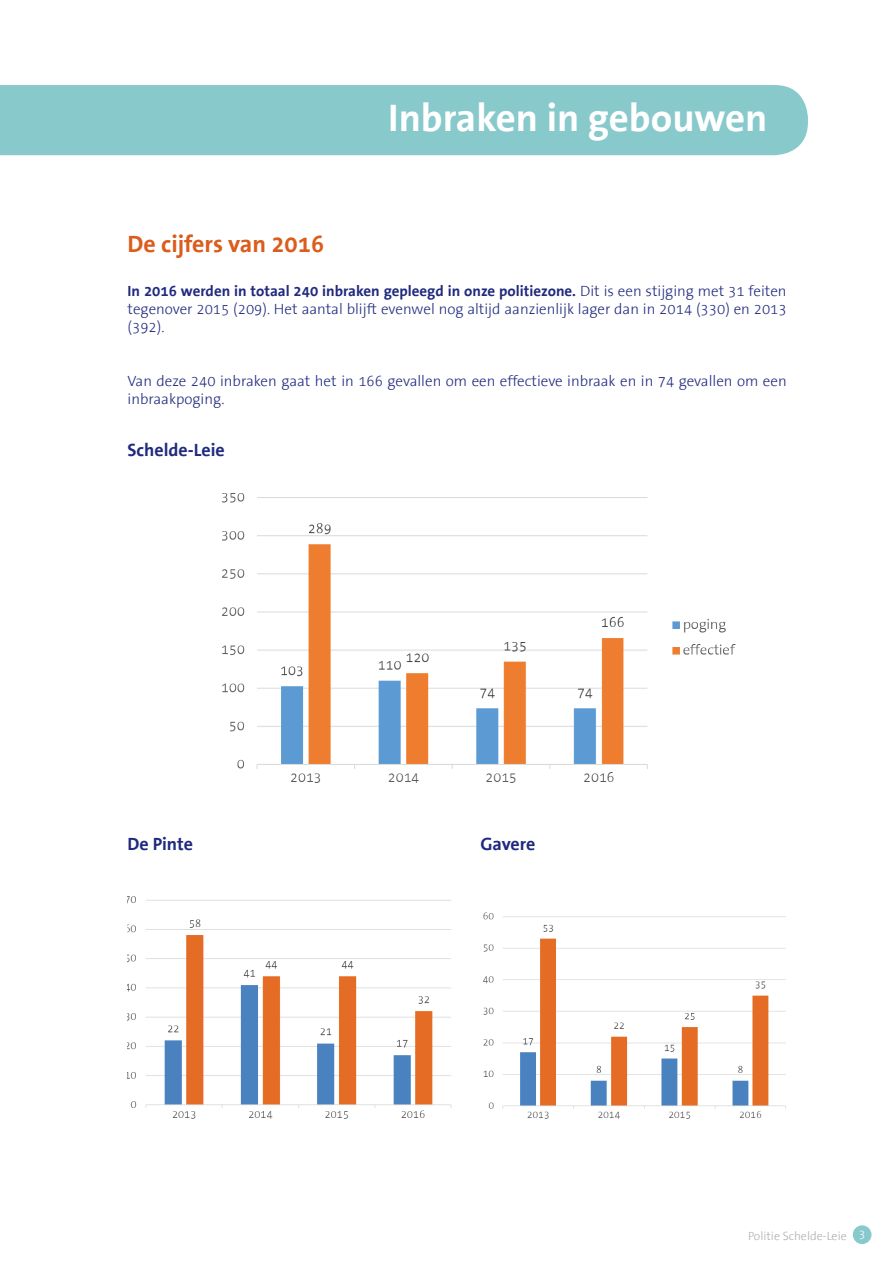
<style>
.page{position:relative;width:893px;height:1263px;background:#fff}
.page>*{position:absolute;margin:0;border:0;box-sizing:border-box;transform-origin:0 0}
.t1{font:700 39px "The Sans TTB5 Plain";color:#fff}
.t2{font:700 24px "The Sans TTB5 Plain";color:#db5c1c}
.t3{font:700 18px "The Sans TTB5 Plain";color:#202a7e}
.t4{font:300 15px/18px "The Sans TTB3";color:#202a7e}
.t5{font:700 15px "The Sans TTB5 Plain";color:#202a7e}
.t6{font:300 12px "The Sans TTB3";color:#adaeb2}
.s1{font-family:"The Sans TTB3";font-weight:300}
.s2{color:#fff}
</style>
<div class="page">
<div style="left:0;top:85px;width:808px;height:70px;background:#88c9cc"></div>
<div style="left:853px;top:1225px;width:18px;height:19px;background:#88c9cc;border-radius:50%"></div>
<img style="left:128px;top:896px;width:324px;height:223px">
<img style="left:483px;top:912px;width:303px;height:207px">
<img style="left:222px;top:493px;width:514px;height:290px">
<h1 class="t1" style="left:388px;top:97px;width:381px">Inbraken in gebouwen</h1>
<h2 class="t2" style="left:128px;top:231px;width:198px">De cijfers van 2016</h2>
<p class="t5" style="left:128px;top:283px;width:661px">In 2016 werden in totaal 240 inbraken gepleegd in onze politiezone. <span class="s1">Dit is een stijging met 31 feiten</span></p>
<p class="t4" style="left:128px;top:300px;width:661px">tegenover 2015 (209). Het aantal blijft evenwel nog altijd aanzienlijk lager dan in 2014 (330) en 2013 (392).</p>
<p class="t4" style="left:128px;top:372px;width:661px">Van deze 240 inbraken gaat het in 166 gevallen om een effectieve inbraak en in 74 gevallen om een inbraakpoging.</p>
<p class="t3" style="left:128px;top:440px;width:99px">Schelde-Leie</p>
<p class="t3" style="left:128px;top:835px;width:67px">De Pinte</p>
<p class="t3" style="left:480px;top:835px;width:56px">Gavere</p>
<p class="t6" style="left:748px;top:1229px;width:119px">Politie Schelde-Leie <span class="s2">3</span></p>
</div>
